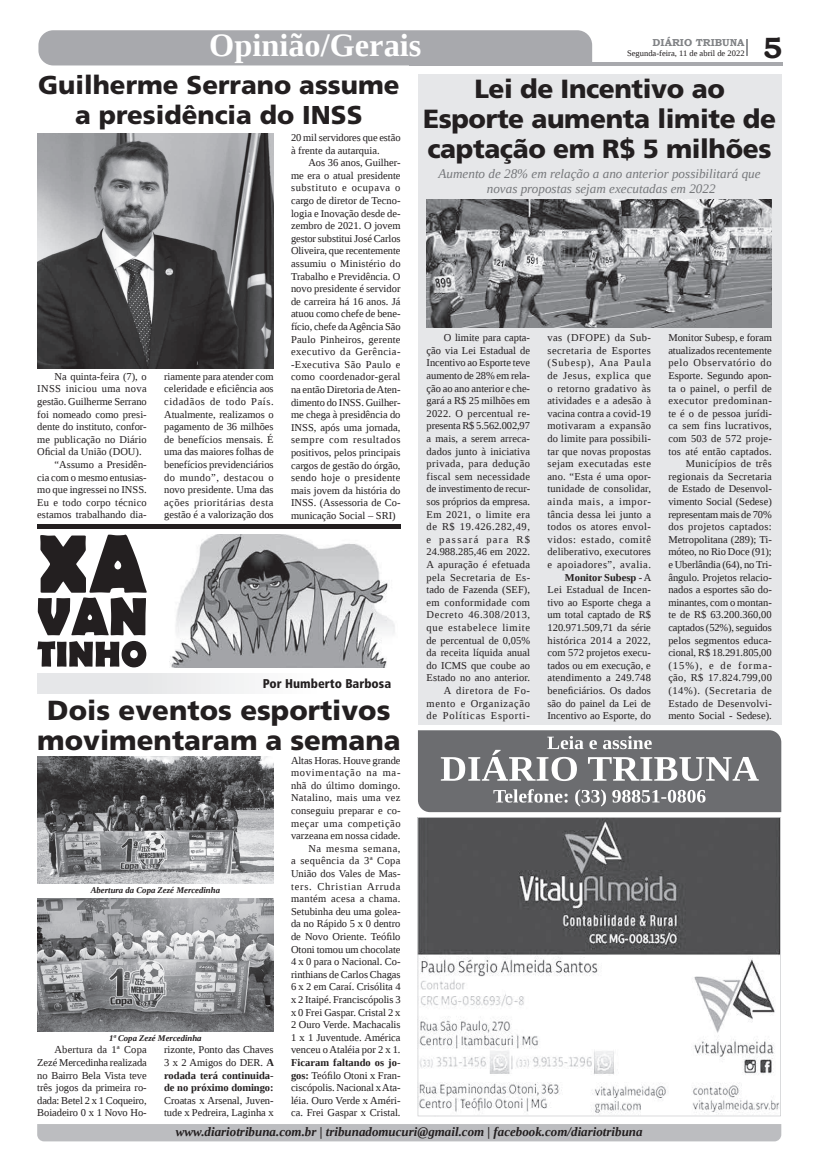
<style>
.page{position:relative;width:821px;height:1166px;background:#fff}
.page>*{position:absolute;margin:0;border:0;box-sizing:border-box;transform-origin:0 0}
.t1{font:700 32.38px "Liberation Serif";color:#fff}
.t2{font:700 29.31px "Bookman Old Style";color:#231f20}
.t3{font:900 27.56px "Frutiger LT Std";color:#231f20}
.t4{font:900 26.25px/29.8px "Frutiger LT Std";letter-spacing:-.015em;color:#231f20;text-align:center}
.t5{font:900 25.81px/29.8px "Frutiger LT Std";color:#231f20;text-align:center}
.t6{font:italic 13.12px/14.9px "Liberation Serif";color:#76787b;text-align:center}
.t7{font:italic 700 12.95px "Liberation Serif";color:#231f20}
.t8{font:900 condensed 12.69px "Frutiger LT Std";color:#231f20}
.t9{font:10.5px/12.6px "Liberation Serif";letter-spacing:.005em;color:#231f20;text-align:justify}
.t10{font:700 10.5px/12.6px "Liberation Serif";color:#231f20;text-align:justify}
.t11{font:10.5px "Liberation Serif";letter-spacing:.035em;color:#231f20}
.t12{font:700 10.06px "Bookman Old Style";color:#808285}
.t13{font:italic 700 8.75px "Liberation Serif";color:#231f20}
.t14{font:8.4px "Liberation Serif";color:#231f20}
.s1{font-weight:400}
.s2{font-weight:700}
</style>
<div class="page">
<hr style="left:409px;top:62px;width:374px;height:3px;background:#a8a9ad">
<div style="left:38px;top:30px;width:554px;height:35px;background:#a8a9ad"></div>
<svg style="left:747px;top:39px;width:1px;height:17px"></svg>
<div style="left:37px;top:1124px;width:744px;height:17px;background:#bcbdc0"></div>
<svg style="left:418px;top:730px;width:363px;height:82px;background:#838486"></svg>
<div style="left:418px;top:74px;width:363px;height:651px;background:#e6e7e9"></div>
<svg style="left:418px;top:817px;width:363px;height:299px"></svg>
<div style="left:37px;top:674px;width:364px;height:19px;background:linear-gradient(to right,#e0e2e4,#fff)"></div>
<svg style="left:37px;top:641px;width:109px;height:26px"></svg>
<svg style="left:38px;top:535px;width:109px;height:100px"></svg>
<img style="left:169px;top:535px;width:226px;height:132px">
<img style="left:37px;top:134px;width:237px;height:234px">
<img style="left:37px;top:756px;width:237px;height:127px">
<img style="left:37px;top:898px;width:237px;height:133px">
<div style="left:37px;top:524px;width:363px;height:5px;background:#231f20"></div>
<img style="left:427px;top:200px;width:345px;height:128px">
<h1 class="t1" style="left:209px;top:24px;width:214px">Opinião/Gerais</h1>
<p class="t12" style="left:653px;top:35px;width:93px">DIÁRIO TRIBUNA</p>
<p class="t14" style="left:627px;top:48px;width:119px">Segunda-feira, 11 de abril de 2022</p>
<h2 class="t2" style="left:763px;top:27px;width:21px">5</h2>
<h3 class="t5" style="left:38px;top:70px;width:363px">Guilherme Serrano assume a presidência do INSS</h3>
<p class="t9" style="left:55px;top:370px;width:94px">Na quinta-feira (7), o</p>
<p class="t11" style="left:37px;top:382px;width:111px">INSS iniciou uma nova</p>
<p class="t9" style="left:37px;top:395px;width:111px">gestão. Guilherme Serrano</p>
<p class="t9" style="left:37px;top:408px;width:111px">foi nomeado como presi-</p>
<p class="t9" style="left:37px;top:420px;width:111px">dente do instituto, confor-</p>
<p class="t9" style="left:37px;top:433px;width:111px">me publicação no Diário</p>
<p class="t9" style="left:37px;top:445px;width:106px">Oficial da União (DOU).</p>
<p class="t9" style="left:55px;top:458px;width:94px">“Assumo a Presidên-</p>
<p class="t9" style="left:37px;top:471px;width:111px">cia com o mesmo entusias-</p>
<p class="t9" style="left:37px;top:483px;width:111px">mo que ingressei no INSS.</p>
<p class="t9" style="left:37px;top:496px;width:111px">Eu e todo corpo técnico</p>
<p class="t9" style="left:37px;top:508px;width:111px">estamos trabalhando dia-</p>
<p class="t9" style="left:164px;top:370px;width:111px">riamente para atender com celeridade e eficiência aos cidadãos de todo País.<br>Atualmente, realizamos o pagamento de 36 milhões de benefícios mensais. É uma das maiores folhas de benefícios previdenciários do mundo”, destacou o novo presidente. Uma das ações prioritárias desta gestão é a valorização dos</p>
<p class="t9" style="left:291px;top:131px;width:111px">20 mil servidores que estão à frente da autarquia.</p>
<p class="t9" style="left:291px;top:156px;width:111px;text-indent:17px">Aos 36 anos, Guilher&shy;me era o atual presidente substituto e ocupava o cargo de diretor de Tecno&shy;logia e Inovação desde de&shy;zembro de 2021. O jovem gestor substitui José Carlos Oliveira, que recentemente assumiu o Ministério do Trabalho e Previdência. O novo presidente é servidor de carreira há 16 anos. Já atuou como chefe de bene&shy;fício, chefe da Agência São Paulo Pinheiros, gerente executivo da Gerência--Executiva São Paulo e como coordenador-geral na então Diretoria de Aten&shy;dimento do INSS. Guilher&shy;me chega à presidência do INSS, após uma jornada, sempre com resultados positivos, pelos principais cargos de gestão do órgão, sendo hoje o presidente mais jovem da história do INSS. (Assessoria de Co&shy;municação Social – SRI)</p>
<p class="t8" style="left:263px;top:676px;width:130px">Por Humberto Barbosa</p>
<h3 class="t3" style="left:47px;top:694px;width:345px">Dois eventos esportivos</h3>
<h3 class="t3" style="left:37px;top:723px;width:365px">movimentaram a semana</h3>
<p class="t13" style="left:91px;top:884px;width:131px">Abertura da Copa Zezé Mercedinha</p>
<p class="t13" style="left:109px;top:1032px;width:94px">1ª Copa Zezé Mercedinha</p>
<p class="t9" style="left:37px;top:1043px;width:111px;text-indent:17px">Abertura da 1ª Copa Zezé Mercedinha realizada no Bairro Bela Vista teve três jogos da primeira ro&shy;dada: Betel 2 x 1 Coqueiro, Boiadeiro 0 x 1 Novo Ho-</p>
<p class="t10" style="left:164px;top:1043px;width:112px"><span class="s1">rizonte, Ponto das Chaves 3 x 2 Amigos do DER.</span> A rodada terá continuida&shy;de no próximo domingo:</p>
<p class="t9" style="left:164px;top:1094px;width:111px">Croatas x Arsenal, Juven&shy;tude x Pedreira, Laginha x</p>
<p class="t9" style="left:291px;top:754px;width:111px;text-align:right">Altas Horas. Houve grande movimentação na ma&shy;nhã do último domingo.<br>Natalino, mais uma vez conseguiu preparar e co&shy;meçar uma competição varzeana em nossa cidade.<br>Na mesma semana,<br>a sequência da 3ª Copa<br>União dos Vales de Mas&shy;ters. Christian Arruda mantém acesa a chama.<br>Setubinha deu uma golea&shy;da no Rápido 5 x 0 dentro de Novo Oriente. Teófilo<br>Otoni tomou um chocolate<br>4 x 0 para o Nacional. Co&shy;rinthians de Carlos Chagas<br>6 x 2 em Caraí. Crisólita 4 x 2 Itaipé. Franciscópolis 3 x 0 Frei Gaspar. Cristal 2 x<br>2 Ouro Verde. Machacalis<br>1 x 1 Juventude. América venceu o Ataléia por 2 x 1.</p>
<p class="t9" style="left:291px;top:1056px;width:111px"><span class="s2">Ficaram faltando os jo&shy;gos:</span> Teófilo Otoni x Fran&shy;ciscópolis. Nacional x Ata&shy;léia. Ouro Verde x Améri&shy;ca. Frei Gaspar x Cristal.</p>
<h3 class="t4" style="left:423px;top:74px;width:355px">Lei de Incentivo ao<br>Esporte aumenta limite de captação em R$ 5 milhões</h3>
<p class="t6" style="left:439px;top:166px;width:324px">Aumento de 28% em relação a ano anterior possibilitará que novas propostas sejam executadas em 2022</p>
<p class="t9" style="left:427px;top:331px;width:105px;text-align:right">O limite para capta-<br>ção via Lei Estadual de<br>Incentivo ao Esporte teve aumento de 28% em rela&shy;ção ao ano anterior e che&shy;gará a R$ 25 milhões em<br>2022. O percentual re&shy;presenta R$ 5.562.002,97 a mais, a serem arreca&shy;dados junto à iniciativa privada, para dedução fiscal sem necessidade de investimento de recur&shy;sos próprios da empresa.<br>Em 2021, o limite era de R$ 19.426.282,49, e passará para R$<br>24.988.285,46 em 2022.<br>A apuração é efetuada pela Secretaria de Es&shy;tado de Fazenda (SEF), em conformidade com<br>Decreto 46.308/2013, que estabelece limite de percentual de 0,05% da receita líquida anual do ICMS que coube ao<br>Estado no ano anterior.<br>A diretora de Fo&shy;mento e Organização de Políticas Esporti-</p>
<p class="t9" style="left:547px;top:331px;width:106px;text-align:right">vas (DFOPE) da Sub&shy;secretaria de Esportes (Subesp), Ana Paula de Jesus, explica que o retorno gradativo às atividades e a adesão à vacina contra a covid-19 motivaram a expansão do limite para possibili&shy;tar que novas propostas sejam executadas este ano. “Esta é uma opor&shy;tunidade de consolidar, ainda mais, a impor&shy;tância dessa lei junto a todos os atores envol&shy;vidos: estado, comitê deliberativo, executores e apoiadores”, avalia.<br><span class="s2">Monitor Subesp</span> - A<br>Lei Estadual de Incen&shy;tivo ao Esporte chega a um total captado de R$<br>120.971.509,71 da série histórica 2014 a 2022, com 572 projetos execu&shy;tados ou em execução, e atendimento a 249.748 beneficiários. Os dados são do painel da Lei de<br>Incentivo ao Esporte, do</p>
<p class="t9" style="left:668px;top:331px;width:105px;text-align:right">Monitor Subesp, e foram atualizados recentemente pelo Observatório do<br>Esporte. Segundo apon&shy;ta o painel, o perfil de executor predominan&shy;te é o de pessoa jurídi&shy;ca sem fins lucrativos, com 503 de 572 proje&shy;tos até então captados.<br>Municípios de três regionais da Secretaria de Estado de Desenvol&shy;vimento Social (Sedese) representam mais de 70% dos projetos captados:<br>Metropolitana (289); Ti&shy;móteo, no Rio Doce (91); e Uberlândia (64), no Tri&shy;ângulo. Projetos relacio&shy;nados a esportes são do&shy;minantes, com o montan&shy;te de R$ 63.200.360,00 captados (52%), seguidos pelos segmentos educa&shy;cional, R$ 18.291.805,00 (15%), e de forma&shy;ção, R$ 17.824.799,00 (14%). (Secretaria de<br>Estado de Desenvolvi-</p>
<p class="t9" style="left:668px;top:709px;width:105px">mento Social - Sedese).</p>
<p class="t7" style="left:176px;top:1123px;width:468px">www.diariotribuna.com.br | tribunadomucuri@gmail.com | facebook.com/diariotribuna</p>
</div>
